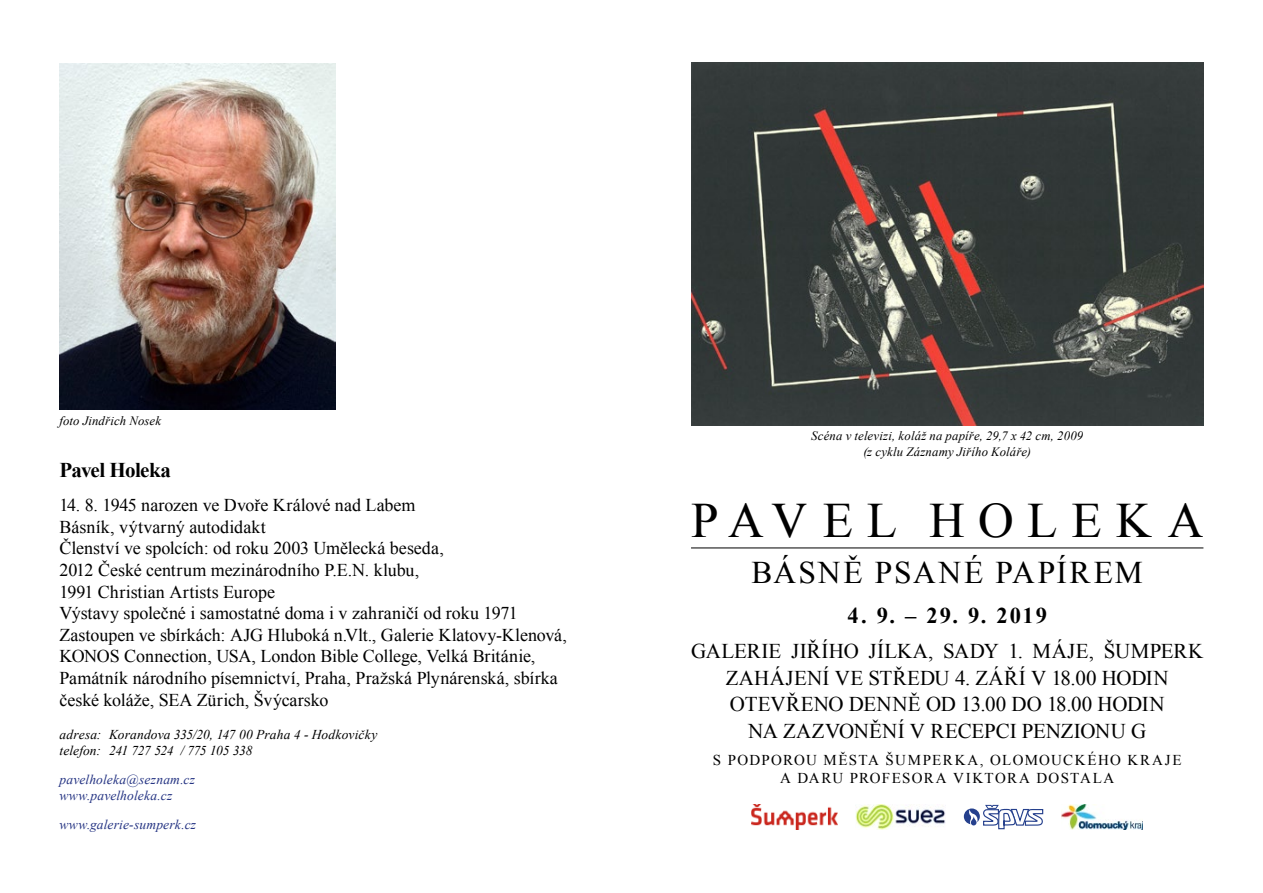
<style>
.page{position:relative;width:1263px;height:893px;background:#fff}
.page>*{position:absolute;margin:0;border:0;box-sizing:border-box;transform-origin:0 0}
.t1{font:49.5px "Times New Roman";letter-spacing:.28em;color:#000}
.t2{font:31.5px "Times New Roman";letter-spacing:.065em;color:#000}
.t3{font:700 22.5px "Times New Roman";letter-spacing:.085em;color:#000}
.t4{font:21px/26.7px "Times New Roman";letter-spacing:.005em;color:#000;text-align:center}
.t5{font:700 21px "Times New Roman";letter-spacing:-.03em;color:#000}
.t6{font:18px/21.6px "Times New Roman";color:#000}
.t7{font:15px/18px "Times New Roman";letter-spacing:.09em;color:#000;text-align:center}
.t8{font:italic 13.5px/16.2px "Times New Roman";letter-spacing:.005em;color:#000}
.t9{font:italic 13.5px/16.2px "Times New Roman";letter-spacing:.015em;color:#253483}
.t10{font:italic 12.75px/15.3px "Times New Roman";letter-spacing:.015em;color:#000;text-align:center}
</style>
<div class="page">
<hr style="left:691px;top:548px;width:512px;height:1px;background:#000">
<img style="left:752px;top:805px;width:85px;height:24px">
<img style="left:1061px;top:805px;width:81px;height:24px">
<img style="left:855px;top:805px;width:91px;height:24px">
<svg style="left:964px;top:805px;width:79px;height:24px"></svg>
<img style="left:60px;top:64px;width:276px;height:345px">
<img style="left:691px;top:63px;width:512px;height:362px">
<p class="t10" style="left:60px;top:412px;width:103px">foto Jindřich Nosek</p>
<p class="t5" style="left:60px;top:455px;width:113px">Pavel Holeka</p>
<p class="t6" style="left:60px;top:494px;width:509px">14. 8. 1945 narozen ve Dvoře Králové nad Labem<br>Básník, výtvarný autodidakt<br>Členství ve spolcích: od roku 2003 Umělecká beseda,<br>2012 České centrum mezinárodního P.E.N. klubu,<br>1991 Christian Artists Europe<br>Výstavy společné i samostatné doma i v zahraničí od roku 1971<br>Zastoupen ve sbírkách: AJG Hluboká n.Vlt., Galerie Klatovy-Klenová, KONOS Connection, USA, London Bible College, Velká Británie, Památník národního písemnictví, Praha, Pražská Plynárenská, sbírka české koláže, SEA Zürich, Švýcarsko</p>
<p class="t8" style="left:60px;top:726px;width:319px">adresa: Korandova 335/20, 147 00 Praha 4 - Hodkovičky telefon: 241 727 524 / 775 105 338</p>
<p class="t9" style="left:60px;top:771px;width:137px">pavelholeka@seznam.cz www.pavelholeka.cz</p>
<p class="t9" style="left:60px;top:816px;width:138px">www.galerie-sumperk.cz</p>
<p class="t10" style="left:811px;top:428px;width:274px">Scéna v televizi, koláž na papíře, 29,7 x 42 cm, 2009 (z cyklu Záznamy Jiřího Koláře)</p>
<h1 class="t1" style="left:691px;top:487px;width:514px">PAVEL HOLEKA</h1>
<h2 class="t2" style="left:752px;top:551px;width:393px">BÁSNĚ PSANÉ PAPÍREM</h2>
<p class="t3" style="left:847px;top:599px;width:201px">4. 9. – 29. 9. 2019</p>
<p class="t4" style="left:691px;top:637px;width:514px">GALERIE JIŘÍHO JÍLKA, SADY 1. MÁJE, ŠUMPERK ZAHÁJENÍ VE STŘEDU 4. ZÁŘÍ V 18.00 HODIN OTEVŘENO DENNĚ OD 13.00 DO 18.00 HODIN<br>NA ZAZVONĚNÍ V RECEPCI PENZIONU G</p>
<p class="t7" style="left:713px;top:750px;width:470px">S PODPOROU MĚSTA ŠUMPERKA, OLOMOUCKÉHO KRAJE<br>A DARU PROFESORA VIKTORA DOSTALA</p>
</div>
